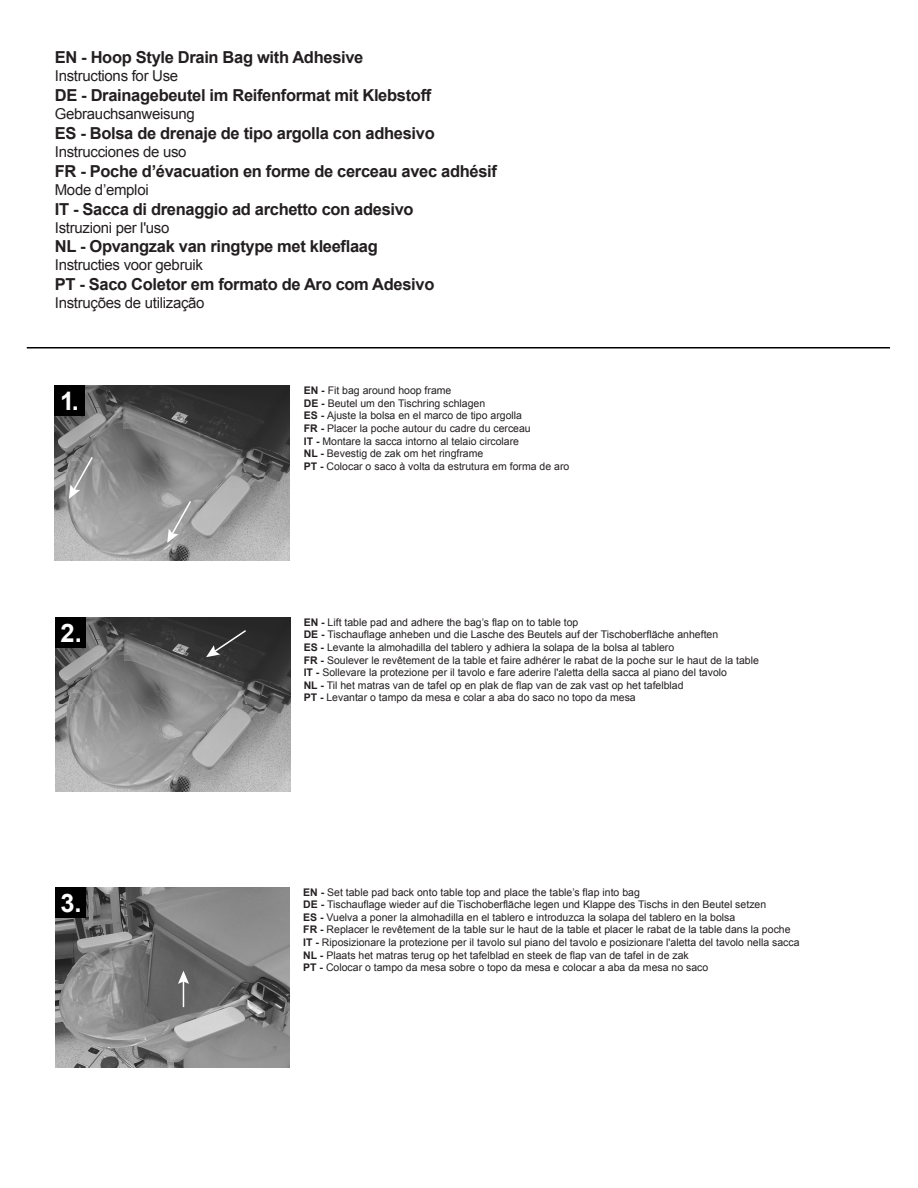
<style>
.page{position:relative;width:918px;height:1188px;background:#fff}
.page>*{position:absolute;margin:0;border:0;box-sizing:border-box;transform-origin:0 0}
.t1{font:700 25.5px "Arial";color:#fff}
.t2{font:700 16.5px "Arial";letter-spacing:-.02em;color:#231f20}
.t3{font:15px "Arial";letter-spacing:-.02em;color:#231f20}
.t4{font:10.5px/12.6px "Arial";color:#231f20}
.s1{font-weight:700}
</style>
<div class="page">
<hr style="left:27px;top:347px;width:863px;height:1px;background:#000">
<img style="left:55px;top:888px;width:235px;height:180px">
<img style="left:55px;top:386px;width:235px;height:174px">
<img style="left:55px;top:618px;width:235px;height:174px">
<div style="left:55px;top:386px;width:30px;height:30px;background:#000"></div>
<div style="left:55px;top:617px;width:30px;height:31px;background:#000"></div>
<div style="left:55px;top:888px;width:30px;height:30px;background:#000"></div>
<svg style="left:69px;top:455px;width:25px;height:44px"></svg>
<svg style="left:167px;top:499px;width:26px;height:44px"></svg>
<svg style="left:206px;top:629px;width:42px;height:28px"></svg>
<svg style="left:178px;top:971px;width:11px;height:36px"></svg>
<h2 class="t2" style="left:55px;top:47px;width:310px">EN - Hoop Style Drain Bag with Adhesive</h2>
<h3 class="t3" style="left:55px;top:66px;width:125px">Instructions for Use</h3>
<h2 class="t2" style="left:55px;top:84px;width:378px">DE - Drainagebeutel im Reifenformat mit Klebstoff</h2>
<h3 class="t3" style="left:55px;top:104px;width:141px">Gebrauchsanweisung</h3>
<h2 class="t2" style="left:55px;top:122px;width:381px">ES - Bolsa de drenaje de tipo argolla con adhesivo</h2>
<h3 class="t3" style="left:55px;top:142px;width:133px">Instrucciones de uso</h3>
<h2 class="t2" style="left:55px;top:160px;width:444px">FR - Poche d’évacuation en forme de cerceau avec adhésif</h2>
<h3 class="t3" style="left:55px;top:180px;width:95px">Mode d’emploi</h3>
<h2 class="t2" style="left:55px;top:198px;width:360px">IT - Sacca di drenaggio ad archetto con adesivo</h2>
<h3 class="t3" style="left:55px;top:217px;width:116px">Istruzioni per l'uso</h3>
<h2 class="t2" style="left:55px;top:236px;width:325px">NL - Opvangzak van ringtype met kleeflaag</h2>
<h3 class="t3" style="left:55px;top:255px;width:150px">Instructies voor gebruik</h3>
<h2 class="t2" style="left:55px;top:273px;width:381px">PT - Saco Coletor em formato de Aro com Adesivo</h2>
<h3 class="t3" style="left:55px;top:293px;width:151px">Instruções de utilização</h3>
<h1 class="t1" style="left:60px;top:384px;width:20px">1.</h1>
<p class="t4" style="left:304px;top:384px;width:267px"><span class="s1">EN -</span> Fit bag around hoop frame<br><span class="s1">DE -</span> Beutel um den Tischring schlagen<br><span class="s1">ES -</span> Ajuste la bolsa en el marco de tipo argolla<br><span class="s1">FR -</span> Placer la poche autour du cadre du cerceau<br><span class="s1">IT -</span> Montare la sacca intorno al telaio circolare<br><span class="s1">NL -</span> Bevestig de zak om het ringframe<br><span class="s1">PT -</span> Colocar o saco à volta da estrutura em forma de aro</p>
<h1 class="t1" style="left:61px;top:616px;width:23px">2.</h1>
<p class="t4" style="left:304px;top:616px;width:457px"><span class="s1">EN -</span> Lift table pad and adhere the bag’s flap on to table top<br><span class="s1">DE -</span> Tischauflage anheben und die Lasche des Beutels auf der Tischoberfläche anheften<br><span class="s1">ES -</span> Levante la almohadilla del tablero y adhiera la solapa de la bolsa al tablero<br><span class="s1">FR -</span> Soulever le revêtement de la table et faire adhérer le rabat de la poche sur le haut de la table <span class="s1">IT -</span> Sollevare la protezione per il tavolo e fare aderire l'aletta della sacca al piano del tavolo<br><span class="s1">NL -</span> Til het matras van de tafel op en plak de flap van de zak vast op het tafelblad<br><span class="s1">PT -</span> Levantar o tampo da mesa e colar a aba do saco no topo da mesa</p>
<h1 class="t1" style="left:60px;top:886px;width:23px">3.</h1>
<p class="t4" style="left:303px;top:886px;width:498px"><span class="s1">EN -</span> Set table pad back onto table top and place the table’s flap into bag<br><span class="s1">DE -</span> Tischauflage wieder auf die Tischoberfläche legen und Klappe des Tischs in den Beutel setzen<br><span class="s1">ES -</span> Vuelva a poner la almohadilla en el tablero e introduzca la solapa del tablero en la bolsa<br><span class="s1">FR -</span> Replacer le revêtement de la table sur le haut de la table et placer le rabat de la table dans la poche <span class="s1">IT -</span> Riposizionare la protezione per il tavolo sul piano del tavolo e posizionare l'aletta del tavolo nella sacca <span class="s1">NL -</span> Plaats het matras terug op het tafelblad en steek de flap van de tafel in de zak<br><span class="s1">PT -</span> Colocar o tampo da mesa sobre o topo da mesa e colocar a aba da mesa no saco</p>
</div>
